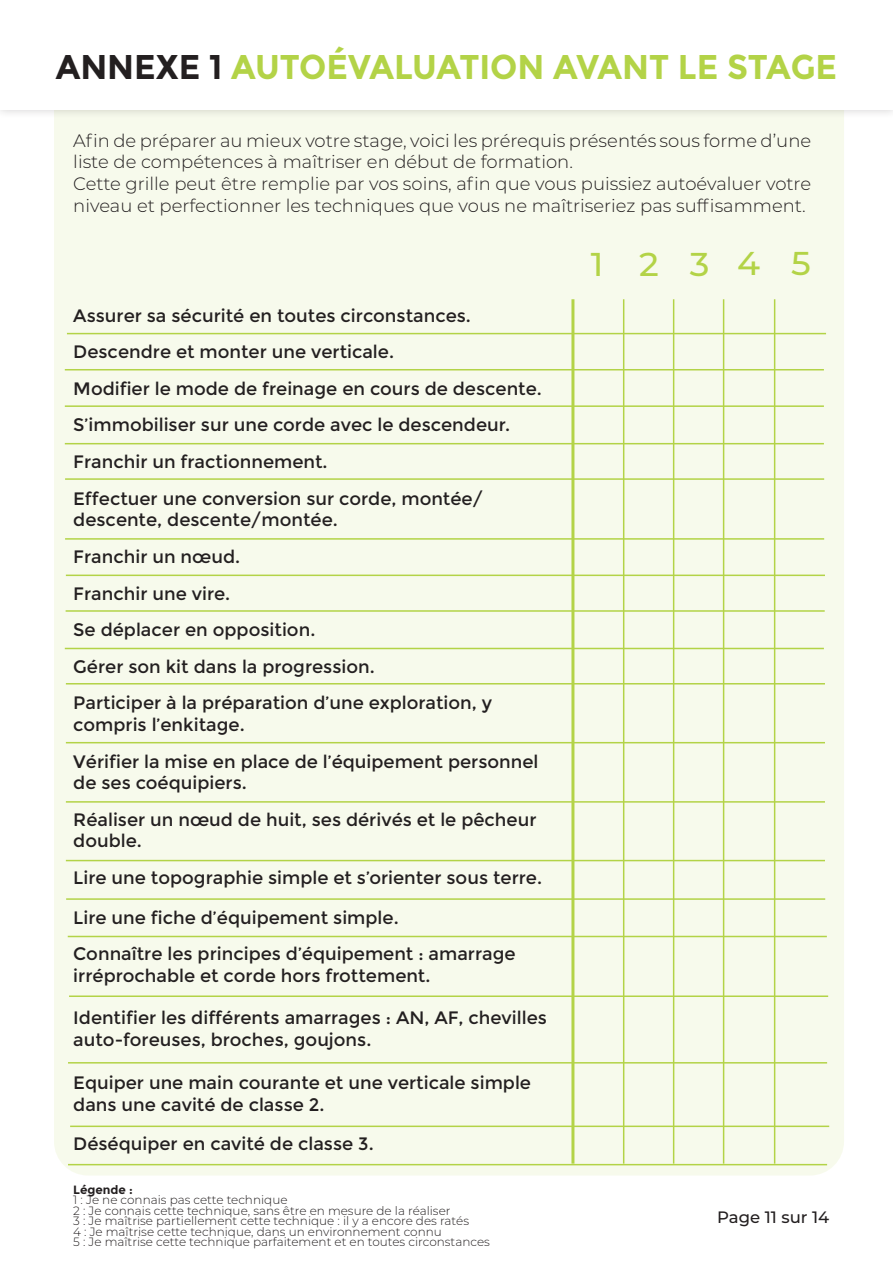
<style>
.page{position:relative;width:893px;height:1263px;background:#fff}
.page>*{position:absolute;margin:0;border:0;box-sizing:border-box;transform-origin:0 0}
.t1{font:700 34.35px "Montserrat";color:#b3d347;scale:.96 1}
.t2{font:500 33px "Montserrat";color:#b3d347;scale:1.04 1}
.t3{font:18px/21.6px "Montserrat";color:#231f20}
.t4{font:300 18px/21.6px "Montserrat";color:#231f20}
.t5{font:500 16.5px "Montserrat";color:#231f20}
.t6{font:300 12px "Montserrat";color:#231f20}
.t7{font:700 12px "Montserrat";color:#231f20}
.s1{color:#231f20}
</style>
<div class="page">
<div style="left:54px;top:119px;width:790px;height:1056px;background:#f7faec"></div>
<div style="left:0;top:0;width:893px;height:119px;background:#231f20;opacity:.2"></div>
<div style="left:1px;top:0;width:892px;height:110px;background:#fff"></div>
<hr style="left:571px;top:299px;width:3px;height:865px;background:#b3d347">
<hr style="left:623px;top:299px;width:1px;height:865px;background:#b3d347">
<hr style="left:673px;top:299px;width:1px;height:865px;background:#b3d347">
<hr style="left:723px;top:299px;width:1px;height:865px;background:#b3d347">
<hr style="left:774px;top:299px;width:1px;height:865px;background:#b3d347">
<hr style="left:67px;top:333px;width:759px;height:1px;background:#b3d347">
<hr style="left:65px;top:405px;width:759px;height:2px;background:#b3d347">
<hr style="left:65px;top:369px;width:759px;height:1px;background:#b3d347">
<hr style="left:65px;top:443px;width:759px;height:1px;background:#b3d347">
<hr style="left:65px;top:478px;width:759px;height:2px;background:#b3d347">
<hr style="left:66px;top:575px;width:759px;height:1px;background:#b3d347">
<hr style="left:65px;top:538px;width:759px;height:2px;background:#b3d347">
<hr style="left:66px;top:610px;width:759px;height:2px;background:#b3d347">
<hr style="left:65px;top:648px;width:759px;height:1px;background:#b3d347">
<hr style="left:66px;top:742px;width:759px;height:1px;background:#b3d347">
<hr style="left:66px;top:683px;width:759px;height:1px;background:#b3d347">
<hr style="left:66px;top:801px;width:759px;height:2px;background:#b3d347">
<hr style="left:66px;top:860px;width:759px;height:1px;background:#b3d347">
<hr style="left:66px;top:898px;width:759px;height:2px;background:#b3d347">
<hr style="left:68px;top:936px;width:759px;height:1px;background:#b3d347">
<hr style="left:69px;top:995px;width:759px;height:2px;background:#b3d347">
<hr style="left:68px;top:1062px;width:759px;height:1px;background:#b3d347">
<hr style="left:70px;top:1125px;width:759px;height:2px;background:#b3d347">
<hr style="left:68px;top:1164px;width:759px;height:1px;background:#b3d347">
<p class="t1" style="left:56px;top:46px;width:815px"><span class="s1">ANNEXE 1</span> AUTOÉVALUATION AVANT LE STAGE</p>
<p class="t4" style="left:73px;top:129px;width:739px">Afin de préparer au mieux votre stage, voici les prérequis présentés sous forme d’une liste de compétences à maîtriser en début de formation.</p>
<p class="t4" style="left:73px;top:172px;width:739px">Cette grille peut être remplie par vos soins, afin que vous puissiez autoévaluer votre niveau et perfectionner les techniques que vous ne maîtriseriez pas suffisamment.</p>
<p class="t3" style="left:73px;top:305px;width:399px">Assurer sa sécurité en toutes circonstances.</p>
<p class="t3" style="left:73px;top:341px;width:322px">Descendre et monter une verticale.</p>
<p class="t3" style="left:73px;top:378px;width:470px">Modifier le mode de freinage en cours de descente.</p>
<p class="t3" style="left:73px;top:415px;width:438px">S’immobiliser sur une corde avec le descendeur.</p>
<p class="t3" style="left:73px;top:451px;width:256px">Franchir un fractionnement.</p>
<p class="t3" style="left:73px;top:488px;width:411px">Effectuer une conversion sur corde, montée/</p>
<p class="t3" style="left:73px;top:509px;width:266px">descente, descente/montée.</p>
<p class="t3" style="left:73px;top:546px;width:168px">Franchir un nœud.</p>
<p class="t3" style="left:73px;top:583px;width:158px">Franchir une vire.</p>
<p class="t3" style="left:73px;top:619px;width:244px">Se déplacer en opposition.</p>
<p class="t3" style="left:73px;top:656px;width:303px">Gérer son kit dans la progression.</p>
<p class="t3" style="left:73px;top:692px;width:420px">Participer à la préparation d’une exploration, y</p>
<p class="t3" style="left:73px;top:714px;width:173px">compris l’enkitage.</p>
<p class="t3" style="left:73px;top:751px;width:467px">Vérifier la mise en place de l’équipement personnel</p>
<p class="t3" style="left:73px;top:772px;width:175px">de ses coéquipiers.</p>
<p class="t3" style="left:73px;top:809px;width:465px">Réaliser un nœud de huit, ses dérivés et le pêcheur double.</p>
<p class="t3" style="left:73px;top:867px;width:470px">Lire une topographie simple et s’orienter sous terre.</p>
<p class="t3" style="left:73px;top:907px;width:327px">Lire une fiche d’équipement simple.</p>
<p class="t3" style="left:73px;top:943px;width:444px">Connaître les principes d’équipement : amarrage</p>
<p class="t3" style="left:73px;top:965px;width:359px">irréprochable et corde hors frottement.</p>
<p class="t3" style="left:73px;top:1007px;width:475px">Identifier les différents amarrages : AN, AF, chevilles auto-foreuses, broches, goujons.</p>
<p class="t3" style="left:73px;top:1072px;width:459px">Equiper une main courante et une verticale simple dans une cavité de classe 2.</p>
<p class="t3" style="left:73px;top:1133px;width:302px">Déséquiper en cavité de classe 3.</p>
<p class="t7" style="left:73px;top:1182px;width:61px">Légende :</p>
<p class="t6" style="left:73px;top:1192px;width:216px">1 : Je ne connais pas cette technique</p>
<p class="t6" style="left:73px;top:1202px;width:379px">2 : Je connais cette technique, sans être en mesure de la réaliser</p>
<p class="t6" style="left:73px;top:1213px;width:397px">3 : Je maîtrise partiellement cette technique : il y a encore des ratés</p>
<p class="t6" style="left:73px;top:1223px;width:370px">4 : Je maîtrise cette technique, dans un environnement connu</p>
<p class="t6" style="left:73px;top:1234px;width:418px">5 : Je maîtrise cette technique parfaitement et en toutes circonstances</p>
<p class="t2" style="left:591px;top:241px;width:14px">1</p>
<p class="t2" style="left:639px;top:241px;width:20px">2</p>
<p class="t2" style="left:690px;top:241px;width:20px">3</p>
<p class="t2" style="left:737px;top:240px;width:24px">4</p>
<p class="t2" style="left:791px;top:240px;width:20px">5</p>
<p class="t5" style="left:717px;top:1206px;width:113px">Page 11 sur 14</p>
</div>
